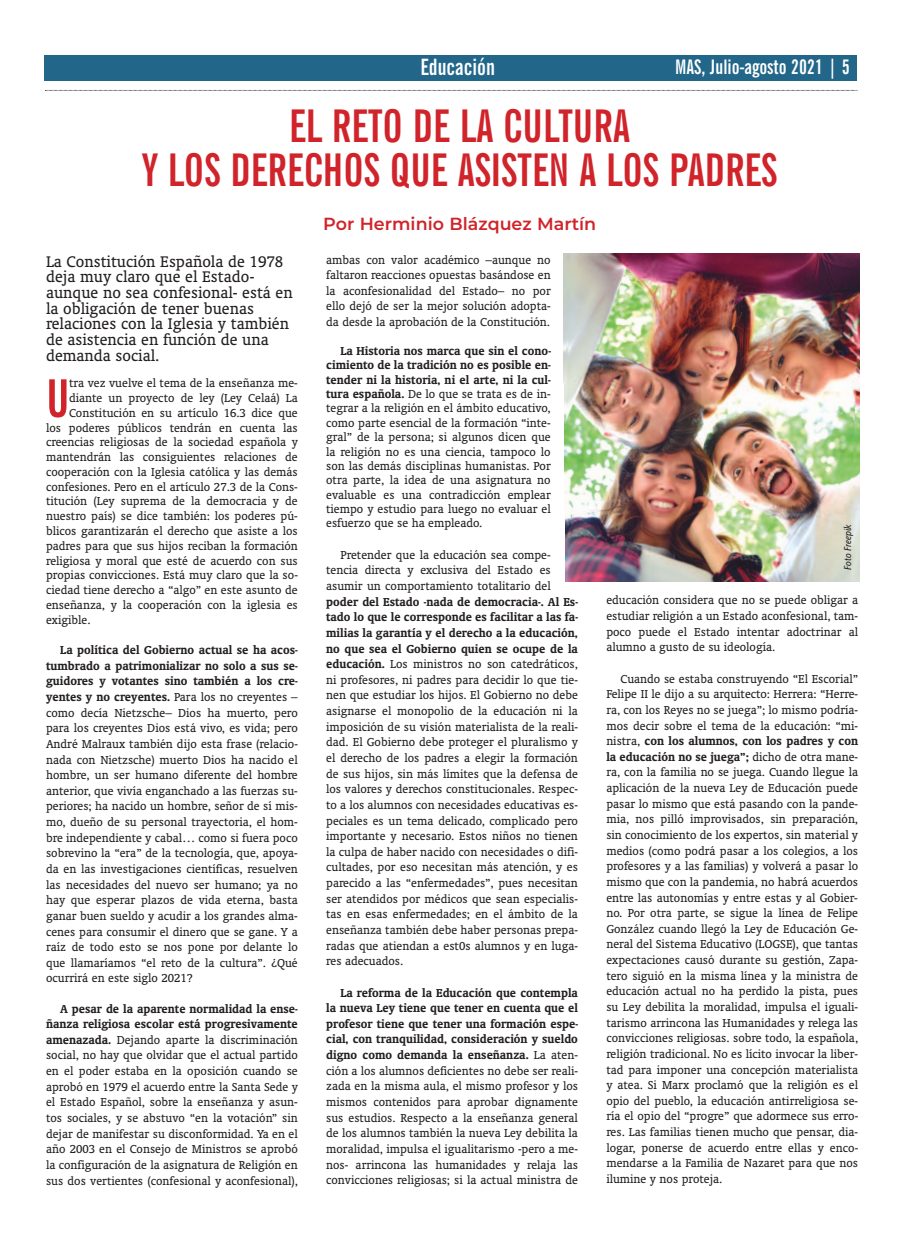
<style>
.page{position:relative;width:904px;height:1234px;background:#fff}
.page>*{position:absolute;margin:0;border:0;box-sizing:border-box;transform-origin:0 0}
.t1{font:700 extra-condensed 51.88px "News Gothic BT";color:#d1232a}
.t2{font:700 extra-condensed 45px/43.8px "News Gothic BT";color:#d1232a;text-align:center}
.t3{font:700 extra-condensed 22.5px "News Gothic BT";color:#fff}
.t4{font:700 extra-condensed 20px "News Gothic BT";color:#fff}
.t5{font:17.5px/15.6px "Oranda BT";color:#231f20}
.t6{font:600 17.5px "Montserrat";color:#d1232a}
.t7{font:13.12px/15.6px "Oranda BT";color:#231f20;text-align:justify}
.t8{font:italic 500 10px "Goudy Sans IT Cby BT";letter-spacing:-.015em;color:#231f20}
.s1{font-weight:700}
</style>
<div class="page">
<div style="left:45px;top:55px;width:811px;height:25px;background:#22678a"></div>
<svg style="left:45px;top:90px;width:813px;height:1px"></svg>
<img style="left:563px;top:253px;width:296px;height:328px">
<h3 class="t3" style="left:420px;top:54px;width:76px">Educación</h3>
<h3 class="t4" style="left:675px;top:56px;width:176px">MAS, Julio-agosto 2021 | 5</h3>
<h2 class="t2" style="left:142px;top:105px;width:637px">EL RETO DE LA CULTURA<br>Y LOS DERECHOS QUE ASISTEN A LOS PADRES</h2>
<h3 class="t6" style="left:323px;top:211px;width:275px">Por Herminio Blázquez Martín</h3>
<h3 class="t5" style="left:46px;top:253px;width:248px">la Constitución Española de 1978 deja muy claro que el Estado&shy;aunque no sea confesional- está en la obligación de tener buenas relaciones con la iglesia y también de asistencia en función de una demanda social.</h3>
<h1 class="t1" style="left:46px;top:368px;width:25px">U</h1>
<p class="t7" style="left:69px;top:375px;width:230px">tra vez vuelve el tema de la enseñanza me-</p>
<p class="t7" style="left:326px;top:251px;width:226px">ambas con valor académico –aunque no faltaron reacciones opuestas basándose en la aconfesionalidad del Estado– no por ello dejó de ser la mejor solución adopta&shy;da desde la aprobación de la Constitución.</p>
<p class="t7" style="left:326px;top:343px;width:226px;line-height:14.4px;text-indent:14px"><span class="s1">La Historia nos marca que sin el cono&shy;cimiento de la tradición no es posible en&shy;tender ni la historia, ni el arte, ni la cul&shy;tura española.</span> De lo que se trata es de in&shy;tegrar a la religión en el ámbito educativo, como parte esencial de la formación “inte&shy;gral” de la persona; si algunos dicen que la religión no es una ciencia, tampoco lo son las demás disciplinas humanistas. Por otra parte, la idea de una asignatura no evaluable es una contradicción emplear tiempo y estudio para luego no evaluar el esfuerzo que se ha empleado.</p>
<p class="t7" style="left:326px;top:546px;width:226px;text-indent:14px">Pretender que la educación sea compe&shy;tencia directa y exclusiva del Estado es asumir un comportamiento totalitario del</p>
<p class="t7" style="left:326px;top:593px;width:253px"><span class="s1">poder del Estado -nada de democracia-. Al Es&shy;tado lo que le corresponde es facilitar a las fa&shy;milias la garantía y el derecho a la educación, no que sea el Gobierno quien se ocupe de la educación.</span> los ministros no son catedráticos, ni profesores, ni padres para decidir lo que tie&shy;nen que estudiar los hijos. El gobierno no debe asignarse el monopolio de la educación ni la imposición de su visión materialista de la reali&shy;dad. El gobierno debe proteger el pluralismo y el derecho de los padres a elegir la formación de sus hijos, sin más límites que la defensa de los valores y derechos constitucionales. Respec&shy;to a los alumnos con necesidades educativas es&shy;peciales es un tema delicado, complicado pero importante y necesario. Estos niños no tienen la culpa de haber nacido con necesidades o difi&shy;cultades, por eso necesitan más atención, y es parecido a las “enfermedades”, pues necesitan ser atendidos por médicos que sean especialis&shy;tas en esas enfermedades; en el ámbito de la enseñanza también debe haber personas prepa&shy;radas que atiendan a est0s alumnos y en luga&shy;res adecuados.</p>
<p class="t7" style="left:326px;top:983px;width:253px;text-indent:14px"><span class="s1">La reforma de la Educación que contempla la nueva Ley tiene que tener en cuenta que el profesor tiene que tener una formación espe&shy;cial, con tranquilidad, consideración y sueldo digno como demanda la enseñanza.</span> la aten&shy;ción a los alumnos deficientes no debe ser reali&shy;zada en la misma aula, el mismo profesor y los mismos contenidos para aprobar dignamente sus estudios. Respecto a la enseñanza general de los alumnos también la nueva ley debilita la moralidad, impulsa el igualitarismo -pero a me&shy;nos- arrincona las humanidades y relaja las convicciones religiosas; si la actual ministra de</p>
<p class="t7" style="left:69px;top:389px;width:230px">diante un proyecto de ley (ley Celaá) la</p>
<p class="t7" style="left:69px;top:404px;width:230px">Constitución en su artículo 16.3 dice que</p>
<p class="t7" style="left:46px;top:419px;width:253px">los poderes públicos tendrán en cuenta las</p>
<p class="t7" style="left:46px;top:434px;width:253px">creencias religiosas de la sociedad española y</p>
<p class="t7" style="left:46px;top:448px;width:253px">mantendrán las consiguientes relaciones de</p>
<p class="t7" style="left:46px;top:463px;width:253px">cooperación con la iglesia católica y las demás</p>
<p class="t7" style="left:46px;top:478px;width:253px">confesiones. Pero en el artículo 27.3 de la Cons-</p>
<p class="t7" style="left:46px;top:493px;width:253px">titución (ley suprema de la democracia y de</p>
<p class="t7" style="left:46px;top:508px;width:253px">nuestro país) se dice también: los poderes pú-</p>
<p class="t7" style="left:46px;top:522px;width:253px">blicos garantizarán el derecho que asiste a los</p>
<p class="t7" style="left:46px;top:537px;width:253px">padres para que sus hijos reciban la formación</p>
<p class="t7" style="left:46px;top:552px;width:253px">religiosa y moral que esté de acuerdo con sus</p>
<p class="t7" style="left:46px;top:567px;width:253px">propias convicciones. Está muy claro que la so-</p>
<p class="t7" style="left:46px;top:581px;width:253px">ciedad tiene derecho a “algo” en este asunto de</p>
<p class="t7" style="left:46px;top:596px;width:253px">enseñanza, y la cooperación con la iglesia es</p>
<p class="t7" style="left:46px;top:611px;width:46px">exigible.</p>
<p class="t7" style="left:46px;top:641px;width:253px;text-indent:14px"><span class="s1">La política del Gobierno actual se ha acos&shy;tumbrado a patrimonializar no solo a sus se&shy;guidores y votantes sino también a los cre&shy;yentes y no creyentes.</span> Para los no creyentes – como decía Nietzsche– Dios ha muerto, pero para los creyentes Dios está vivo, es vida; pero André Malraux también dijo esta frase (relacio&shy;nada con Nietzsche) muerto Dios ha nacido el hombre, un ser humano diferente del hombre anterior, que vivía enganchado a las fuerzas su&shy;periores; ha nacido un hombre, señor de sí mis&shy;mo, dueño de su personal trayectoria, el hom&shy;bre independiente y cabal… como si fuera poco sobrevino la “era” de la tecnología, que, apoya&shy;da en las investigaciones científicas, resuelven las necesidades del nuevo ser humano; ya no hay que esperar plazos de vida eterna, basta ganar buen sueldo y acudir a los grandes alma&shy;cenes para consumir el dinero que se gane. Y a raíz de todo esto se nos pone por delante lo que llamaríamos “el reto de la cultura”. ¿Qué ocurrirá en este siglo 2021?</p>
<p class="t7" style="left:46px;top:999px;width:253px;text-indent:14px"><span class="s1">A pesar de la aparente normalidad la ense&shy;ñanza religiosa escolar está progresivamente amenazada.</span> Dejando aparte la discriminación social, no hay que olvidar que el actual partido en el poder estaba en la oposición cuando se aprobó en 1979 el acuerdo entre la Santa Sede y el Estado Español, sobre la enseñanza y asun&shy;tos sociales, y se abstuvo “en la votación” sin dejar de manifestar su disconformidad. Ya en el año 2003 en el Consejo de Ministros se aprobó la configuración de la asignatura de Religión en sus dos vertientes (confesional y aconfesional),</p>
<p class="t8" style="left:841px;top:569px;width:47px;rotate:-90deg">Foto Freepik</p>
<p class="t7" style="left:606px;top:592px;width:253px">educación considera que no se puede obligar a estudiar religión a un Estado aconfesional, tam&shy;poco puede el Estado intentar adoctrinar al alumno a gusto de su ideología.</p>
<p class="t7" style="left:606px;top:670px;width:253px;text-indent:14px">Cuando se estaba construyendo “El Escorial” Felipe ii le dijo a su arquitecto: Herrera: “Herre&shy;ra, con los Reyes no se juega”; lo mismo podría&shy;mos decir sobre el tema de la educación: “mi&shy;nistra, <span class="s1">con los alumnos, con los padres y con la educación no se juega”;</span> dicho de otra mane&shy;ra, con la familia no se juega. Cuando llegue la aplicación de la nueva ley de Educación puede pasar lo mismo que está pasando con la pande&shy;mia, nos pilló improvisados, sin preparación, sin conocimiento de los expertos, sin material y medios (como podrá pasar a los colegios, a los profesores y a las familias) y volverá a pasar lo mismo que con la pandemia, no habrá acuerdos entre las autonomías y entre estas y al gobier&shy;no. Por otra parte, se sigue la línea de Felipe gonzález cuando llegó la ley de Educación ge&shy;neral del Sistema Educativo (logSE), que tantas expectaciones causó durante su gestión, Zapa&shy;tero siguió en la misma línea y la ministra de educación actual no ha perdido la pista, pues su ley debilita la moralidad, impulsa el iguali&shy;tarismo arrincona las Humanidades y relega las convicciones religiosas. sobre todo, la española, religión tradicional. No es lícito invocar la liber&shy;tad para imponer una concepción materialista y atea. Si Marx proclamó que la religión es el opio del pueblo, la educación antirreligiosa se&shy;ría el opio del “progre” que adormece sus erro&shy;res. las familias tienen mucho que pensar, dia&shy;logar, ponerse de acuerdo entre ellas y enco&shy;mendarse a la Familia de Nazaret para que nos ilumine y nos proteja.</p>
</div>
